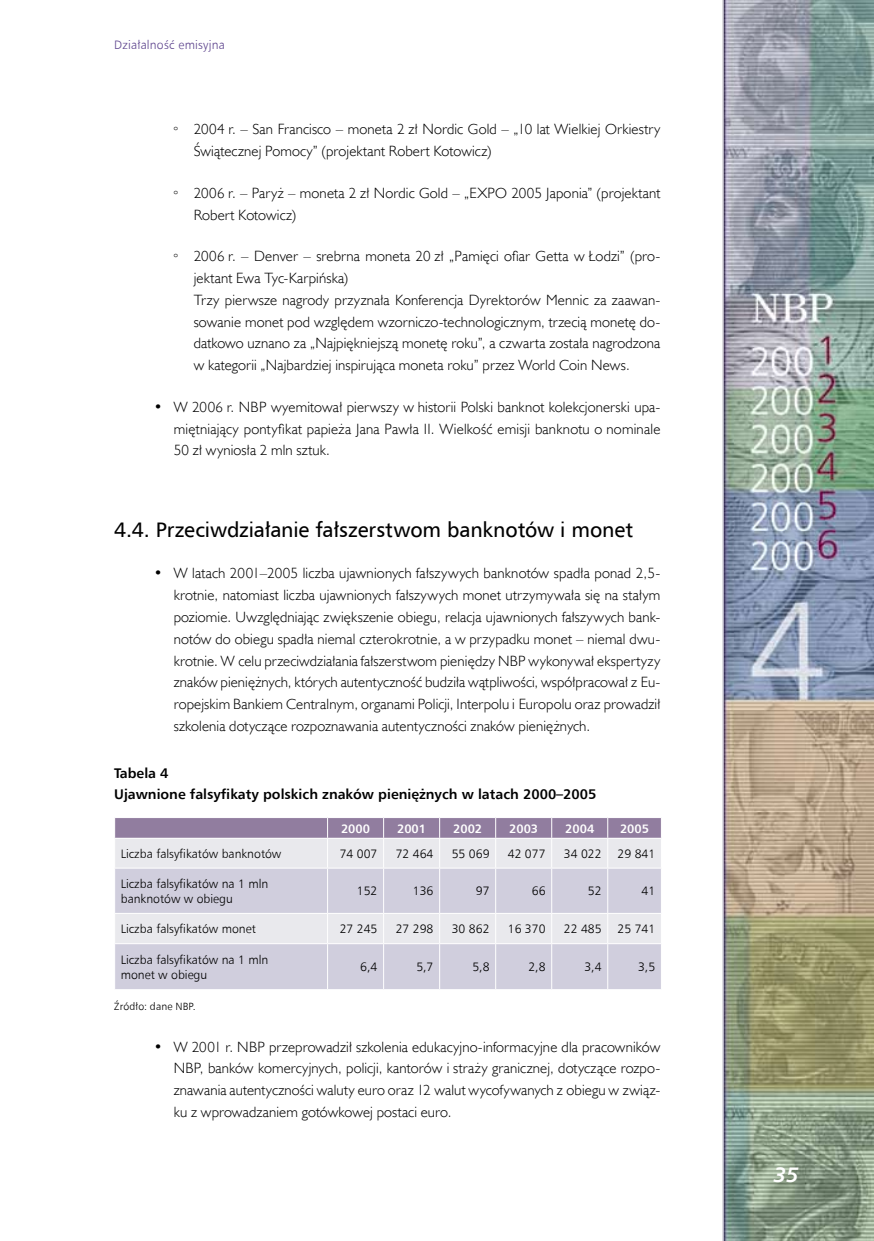
<style>
.page{position:relative;width:874px;height:1241px;background:#fff}
.page>*{position:absolute;margin:0;border:0;box-sizing:border-box;transform-origin:0 0}
.t1{font:21px "Humnst 777 EU";letter-spacing:-.01em;color:#000}
.t2{font:italic 700 21px "Humnst 777 EU";color:#fff}
.t3{font:14.88px/21.7px "Humanst 521 Lt EU";letter-spacing:.01em;color:#000}
.t4{font:700 14px/21.7px "Humnst 777 EU";color:#000}
.t5{font:12.25px/14.9px "Humnst 777 Lt EU";color:#000}
.t6{font:700 12.25px "Humnst 777 EU";color:#fff}
.t7{font:12.25px "Humnst 777 Lt EU";letter-spacing:.015em;color:#5f468f}
.t8{font:10.5px "Humnst 777 Lt EU";letter-spacing:.015em;color:#000}
.t9{font:10.5px "Humanst 521 Lt EU";color:#000}
</style>
<div class="page">
<img style="left:722px;top:0;width:151px;height:1240px">
<svg style="left:115px;top:868px;width:545px;height:121px;background:#d6d5e1"></svg>
<svg style="left:114px;top:817px;width:547px;height:50px;background:#c7c0cf"></svg>
<hr style="left:327px;top:868px;width:1px;height:44px;background:#fff">
<hr style="left:383px;top:868px;width:1px;height:44px;background:#fff">
<hr style="left:439px;top:868px;width:1px;height:44px;background:#fff">
<hr style="left:495px;top:868px;width:1px;height:44px;background:#fff">
<hr style="left:551px;top:868px;width:1px;height:44px;background:#fff">
<hr style="left:607px;top:868px;width:1px;height:44px;background:#fff">
<hr style="left:114px;top:912px;width:213px;height:1px;background:#fff">
<hr style="left:327px;top:912px;width:56px;height:1px;background:#fff">
<hr style="left:327px;top:913px;width:1px;height:30px;background:#fff">
<hr style="left:383px;top:912px;width:56px;height:1px;background:#fff">
<hr style="left:383px;top:913px;width:1px;height:30px;background:#fff">
<hr style="left:439px;top:912px;width:56px;height:1px;background:#fff">
<hr style="left:439px;top:913px;width:1px;height:30px;background:#fff">
<hr style="left:495px;top:912px;width:56px;height:1px;background:#fff">
<hr style="left:495px;top:913px;width:1px;height:30px;background:#fff">
<hr style="left:551px;top:912px;width:56px;height:1px;background:#fff">
<hr style="left:551px;top:913px;width:1px;height:30px;background:#fff">
<hr style="left:607px;top:912px;width:54px;height:1px;background:#fff">
<hr style="left:607px;top:913px;width:1px;height:30px;background:#fff">
<hr style="left:114px;top:943px;width:213px;height:1px;background:#fff">
<hr style="left:327px;top:943px;width:56px;height:1px;background:#fff">
<hr style="left:327px;top:943px;width:1px;height:46px;background:#fff">
<hr style="left:383px;top:943px;width:56px;height:1px;background:#fff">
<hr style="left:383px;top:943px;width:1px;height:46px;background:#fff">
<hr style="left:439px;top:943px;width:56px;height:1px;background:#fff">
<hr style="left:439px;top:943px;width:1px;height:46px;background:#fff">
<hr style="left:495px;top:943px;width:56px;height:1px;background:#fff">
<hr style="left:495px;top:943px;width:1px;height:46px;background:#fff">
<hr style="left:551px;top:943px;width:56px;height:1px;background:#fff">
<hr style="left:551px;top:943px;width:1px;height:46px;background:#fff">
<hr style="left:607px;top:943px;width:54px;height:1px;background:#fff">
<hr style="left:607px;top:943px;width:1px;height:46px;background:#fff">
<p class="t7" style="left:114px;top:37px;width:112px">Działalność emisyjna</p>
<p class="t3" style="left:154px;top:395px;width:10px">•</p>
<p class="t3" style="left:193px;top:118px;width:468px">2004 r. – San Francisco – moneta 2 zł Nordic Gold – „10 lat Wielkiej Orkiestry<br>Świątecznej Pomocy” (projektant Robert Kotowicz)</p>
<p class="t3" style="left:193px;top:181px;width:468px">2006 r. – Paryż – moneta 2 zł Nordic Gold – „EXPO 2005 Japonia” (projektant<br>Robert Kotowicz)</p>
<p class="t3" style="left:193px;top:245px;width:468px">2006 r. – Denver – srebrna moneta 20 zł „Pamięci ofiar Getta w Łodzi” (pro&shy;jektant Ewa Tyc-Karpińska)<br>Trzy pierwsze nagrody przyznała Konferencja Dyrektorów Mennic za zaawan&shy;sowanie monet pod względem wzorniczo-technologicznym, trzecią monetę do&shy;datkowo uznano za „Najpiękniejszą monetę roku”, a czwarta została nagrodzona w kategorii „Najbardziej inspirująca moneta roku” przez World Coin News.</p>
<p class="t3" style="left:174px;top:395px;width:488px;text-align:justify">W 2006 r. NBP wyemitował pierwszy w historii Polski banknot kolekcjonerski upa&shy;miętniający pontyfikat papieża Jana Pawła II. Wielkość emisji banknotu o nominale 50 zł wyniosła 2 mln sztuk.</p>
<p class="t9" style="left:174px;top:124px;width:6px">º</p>
<p class="t9" style="left:174px;top:188px;width:6px">º</p>
<p class="t9" style="left:174px;top:251px;width:6px">º</p>
<h1 class="t1" style="left:114px;top:516px;width:520px">4.4. Przeciwdziałanie fałszerstwom banknotów i monet</h1>
<p class="t3" style="left:174px;top:562px;width:488px;text-align:justify">W latach 2001–2005 liczba ujawnionych fałszywych banknotów spadła ponad 2,5- krotnie, natomiast liczba ujawnionych fałszywych monet utrzymywała się na stałym poziomie. Uwzględniając zwiększenie obiegu, relacja ujawnionych fałszywych bank&shy;notów do obiegu spadła niemal czterokrotnie, a w przypadku monet – niemal dwu&shy;krotnie. W celu przeciwdziałania fałszerstwom pieniędzy NBP wykonywał ekspertyzy znaków pieniężnych, których autentyczność budziła wątpliwości, współpracował z Eu&shy;ropejskim Bankiem Centralnym, organami Policji, Interpolu i Europolu oraz prowadził szkolenia dotyczące rozpoznawania autentyczności znaków pieniężnych.</p>
<p class="t4" style="left:114px;top:761px;width:483px">Tabela 4<br>Ujawnione falsyfikaty polskich znaków pieniężnych w latach 2000–2005</p>
<p class="t6" style="left:341px;top:820px;width:31px">2000</p>
<p class="t6" style="left:397px;top:820px;width:31px">2001</p>
<p class="t6" style="left:453px;top:820px;width:31px">2002</p>
<p class="t6" style="left:509px;top:820px;width:31px">2003</p>
<p class="t6" style="left:565px;top:820px;width:31px">2004</p>
<p class="t6" style="left:619px;top:820px;width:31px">2005</p>
<p class="t5" style="left:121px;top:845px;width:162px">Liczba falsyfikatów banknotów</p>
<p class="t5" style="left:339px;top:845px;width:39px">74 007</p>
<p class="t5" style="left:395px;top:845px;width:39px">72 464</p>
<p class="t5" style="left:451px;top:845px;width:39px">55 069</p>
<p class="t5" style="left:507px;top:845px;width:39px">42 077</p>
<p class="t5" style="left:563px;top:845px;width:39px">34 022</p>
<p class="t5" style="left:617px;top:845px;width:39px">29 841</p>
<p class="t5" style="left:121px;top:875px;width:149px">Liczba falsyfikatów na 1 mln banknotów w obiegu</p>
<p class="t5" style="left:357px;top:883px;width:22px">152</p>
<p class="t5" style="left:412px;top:883px;width:22px">136</p>
<p class="t5" style="left:475px;top:883px;width:15px">97</p>
<p class="t5" style="left:531px;top:883px;width:15px">66</p>
<p class="t5" style="left:587px;top:883px;width:15px">52</p>
<p class="t5" style="left:641px;top:883px;width:15px">41</p>
<p class="t5" style="left:121px;top:921px;width:136px">Liczba falsyfikatów monet</p>
<p class="t5" style="left:339px;top:921px;width:39px">27 245</p>
<p class="t5" style="left:395px;top:921px;width:39px">27 298</p>
<p class="t5" style="left:451px;top:921px;width:39px">30 862</p>
<p class="t5" style="left:507px;top:921px;width:39px">16 370</p>
<p class="t5" style="left:563px;top:921px;width:39px">22 485</p>
<p class="t5" style="left:617px;top:921px;width:39px">25 741</p>
<p class="t5" style="left:121px;top:951px;width:149px">Liczba falsyfikatów na 1 mln monet w obiegu</p>
<p class="t5" style="left:360px;top:959px;width:19px">6,4</p>
<p class="t5" style="left:416px;top:959px;width:19px">5,7</p>
<p class="t5" style="left:472px;top:959px;width:19px">5,8</p>
<p class="t5" style="left:528px;top:959px;width:19px">2,8</p>
<p class="t5" style="left:584px;top:959px;width:19px">3,4</p>
<p class="t5" style="left:637px;top:959px;width:19px">3,5</p>
<p class="t8" style="left:114px;top:999px;width:83px">Źródło: dane NBP.</p>
<p class="t3" style="left:174px;top:1035px;width:488px;text-align:justify">W 2001 r. NBP przeprowadził szkolenia edukacyjno-informacyjne dla pracowników NBP, banków komercyjnych, policji, kantorów i straży granicznej, dotyczące rozpo&shy;znawania autentyczności waluty euro oraz 12 walut wycofywanych z obiegu w związ&shy;ku z wprowadzaniem gotówkowej postaci euro.</p>
<p class="t3" style="left:154px;top:562px;width:10px">•</p>
<p class="t3" style="left:154px;top:1035px;width:10px">•</p>
<h1 class="t2" style="left:773px;top:1161px;width:14px">35</h1>
</div>
